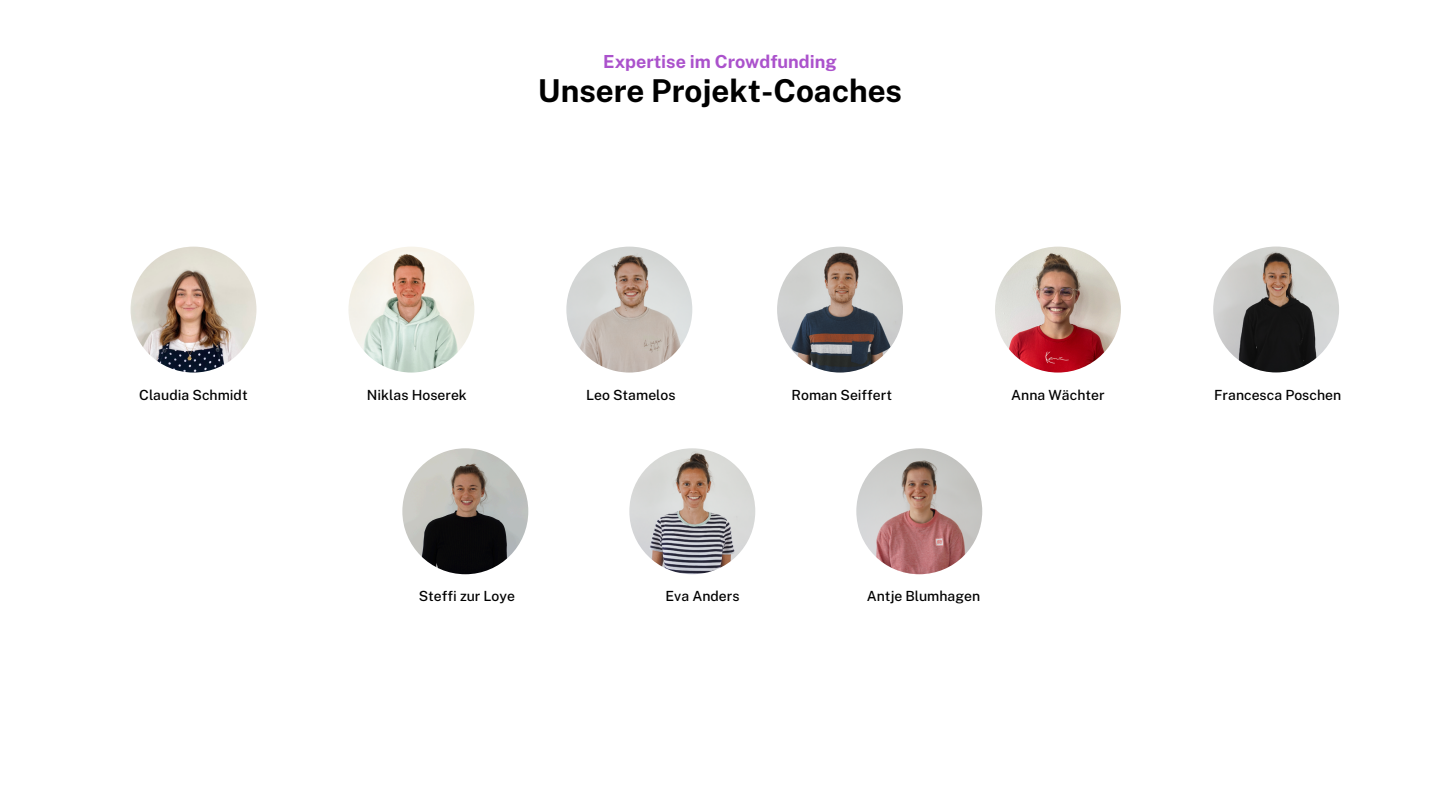
<style>
.page{position:relative;width:1440px;height:810px;background:#fff}
.page>*{position:absolute;margin:0;border:0;box-sizing:border-box;transform-origin:0 0}
.t1{font:700 31.5px "Public Sans";color:#000}
.t2{font:700 18px "Public Sans";color:#ab52cc}
.t3{font:500 14px "Public Sans";color:#000}
</style>
<div class="page">
<img style="left:402px;top:448px;width:126px;height:126px;border-radius:50%">
<img style="left:629px;top:448px;width:126px;height:126px;border-radius:50%">
<img style="left:566px;top:247px;width:126px;height:126px;border-radius:50%">
<img style="left:856px;top:448px;width:126px;height:126px;border-radius:50%">
<img style="left:1213px;top:247px;width:126px;height:125px;border-radius:50%">
<img style="left:131px;top:247px;width:125px;height:126px;border-radius:50%">
<img style="left:348px;top:247px;width:126px;height:126px;border-radius:50%">
<img style="left:777px;top:247px;width:126px;height:126px;border-radius:50%">
<img style="left:995px;top:247px;width:126px;height:126px;border-radius:50%">
<p class="t2" style="left:603px;top:51px;width:235px">Expertise im Crowdfunding</p>
<h1 class="t1" style="left:538px;top:72px;width:366px">Unsere Projekt-Coaches</h1>
<p class="t3" style="left:139px;top:386px;width:110px">Claudia Schmidt</p>
<p class="t3" style="left:367px;top:386px;width:101px">Niklas Hoserek</p>
<p class="t3" style="left:792px;top:386px;width:102px">Roman Seiffert</p>
<p class="t3" style="left:1011px;top:386px;width:95px">Anna Wächter</p>
<p class="t3" style="left:1214px;top:386px;width:129px">Francesca Poschen</p>
<p class="t3" style="left:586px;top:386px;width:91px">Leo Stamelos</p>
<p class="t3" style="left:419px;top:588px;width:98px">Steffi zur Loye</p>
<p class="t3" style="left:666px;top:588px;width:76px">Eva Anders</p>
<p class="t3" style="left:867px;top:588px;width:115px">Antje Blumhagen</p>
</div>
